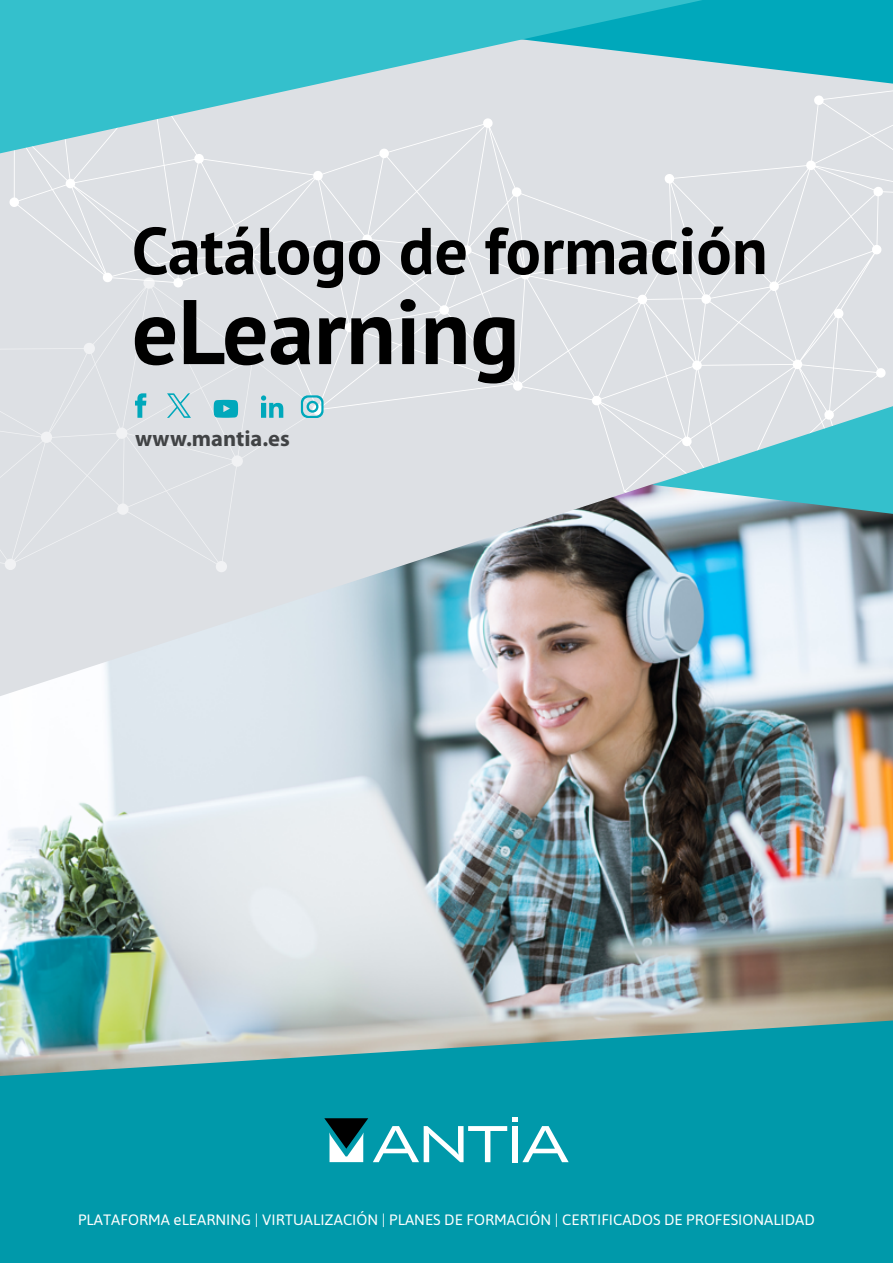
<style>
.page{position:relative;width:893px;height:1263px;background:#fff}
.page>*{position:absolute;margin:0;border:0;box-sizing:border-box;transform-origin:0 0}
.t1{font:700 91.5px "PT Sans";color:#000}
.t2{font:700 66px "PT Sans";color:#000}
.t3{font:700 22.5px "Myriad Pro";color:#414345}
.t4{font:15px "Asap";color:#fff}
</style>
<div class="page">
<div style="left:9px;top:84px;width:884px;height:391px;background:#dde0e4"></div>
<img style="left:0;top:475px;width:893px;height:545px">
<svg style="left:652px;top:406px;width:241px;height:108px;background:#84ccd5"></svg>
<svg style="left:703px;top:0;width:190px;height:84px;background:#1eafc0"></svg>
<svg style="left:0;top:1020px;width:893px;height:243px;background:#169dab"></svg>
<svg style="left:0;top:0;width:703px;height:153px;background:#7ccdd5"></svg>
<svg style="left:135px;top:393px;width:11px;height:25px"></svg>
<svg style="left:214px;top:400px;width:24px;height:18px"></svg>
<svg style="left:261px;top:395px;width:22px;height:23px"></svg>
<svg style="left:301px;top:395px;width:23px;height:23px"></svg>
<svg style="left:167px;top:393px;width:24px;height:25px"></svg>
<svg style="left:324px;top:1117px;width:245px;height:45px"></svg>
<h2 class="t2" style="left:132px;top:207px;width:637px">Catálogo de formación</h2>
<h1 class="t1" style="left:132px;top:271px;width:389px">eLearning</h1>
<h3 class="t3" style="left:135px;top:426px;width:156px">www.mantia.es</h3>
<p class="t4" style="left:78px;top:1211px;width:738px">PLATAFORMA eLEARNING | VIRTUALIZACIÓN | PLANES DE FORMACIÓN | CERTIFICADOS DE PROFESIONALIDAD</p>
</div>
